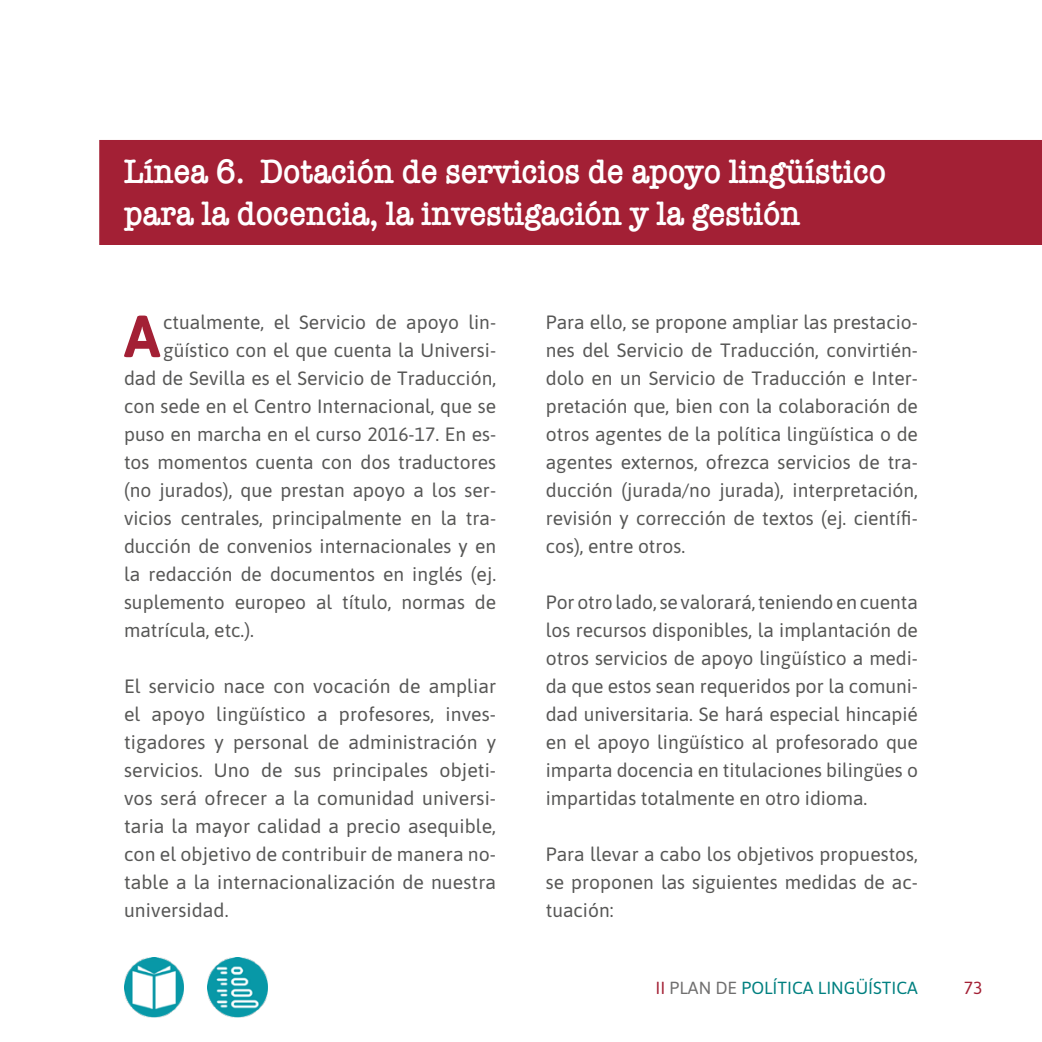
<style>
.page{position:relative;width:1042px;height:1042px;background:#fff}
.page>*{position:absolute;margin:0;border:0;box-sizing:border-box;transform-origin:0 0}
.txtcapitular{font:700 59.15px "Asap";color:#a32035}
.enunciado_01_derecha{font:600 35px/42px "American Typewriter";color:#fff;scale:.9 1}
.txt{font:19.25px/28px "Asap";color:#575756;text-align:justify}
.txtcapitular-2{font:19.25px "Asap";color:#575756}
.t1{font:17.5px "Asap";color:#008080}
.t2{font:17.5px "Asap";color:#a32035}
.s1{color:#a32035}
.s2{color:#706f6f}
</style>
<div class="page">
<img style="left:124px;top:957px;width:59px;height:60px">
<img style="left:208px;top:957px;width:59px;height:60px">
<div style="left:99px;top:140px;width:943px;height:105px;background:#a32035"></div>
<p class="enunciado_01_derecha" style="left:124px;top:150px;width:848px">Línea 6. Dotación de servicios de apoyo lingüístico para la docencia, la investigación y la gestión</p>
<p class="txtcapitular" style="left:124px;top:294px;width:38px">A</p>
<p class="txtcapitular-2" style="left:163px;top:309px;width:334px">ctualmente, el Servicio de apoyo lin-</p>
<p class="txtcapitular-2" style="left:163px;top:337px;width:334px">güístico con el que cuenta la Universi-</p>
<p class="txtcapitular-2" style="left:124px;top:365px;width:374px">dad de Sevilla es el Servicio de Traducción,</p>
<p class="txtcapitular-2" style="left:124px;top:393px;width:374px">con sede en el Centro Internacional, que se</p>
<p class="txtcapitular-2" style="left:124px;top:421px;width:374px">puso en marcha en el curso 2016-17. En es-</p>
<p class="txtcapitular-2" style="left:124px;top:449px;width:374px">tos momentos cuenta con dos traductores</p>
<p class="txtcapitular-2" style="left:124px;top:477px;width:374px">(no jurados), que prestan apoyo a los ser-</p>
<p class="txtcapitular-2" style="left:124px;top:505px;width:374px">vicios centrales, principalmente en la tra-</p>
<p class="txtcapitular-2" style="left:124px;top:533px;width:374px">ducción de convenios internacionales y en</p>
<p class="txtcapitular-2" style="left:124px;top:561px;width:374px">la redacción de documentos en inglés (ej.</p>
<p class="txtcapitular-2" style="left:124px;top:589px;width:374px">suplemento europeo al título, normas de</p>
<p class="txtcapitular-2" style="left:124px;top:617px;width:131px">matrícula, etc.).</p>
<p class="txt" style="left:124px;top:671px;width:374px">El servicio nace con vocación de ampliar el apoyo lingüístico a profesores, inves&shy;tigadores y personal de administración y servicios. Uno de sus principales objeti&shy;vos será ofrecer a la comunidad universi&shy;taria la mayor calidad a precio asequible, con el objetivo de contribuir de manera no&shy;table a la internacionalización de nuestra universidad.</p>
<p class="txt" style="left:546px;top:307px;width:374px">Para ello, se propone ampliar las prestacio&shy;nes del Servicio de Traducción, convirtién&shy;dolo en un Servicio de Traducción e Inter&shy;pretación que, bien con la colaboración de otros agentes de la política lingüística o de agentes externos, ofrezca servicios de tra&shy;ducción (jurada/no jurada), interpretación, revisión y corrección de textos (ej. científi&shy;cos), entre otros.</p>
<p class="txt" style="left:546px;top:587px;width:374px">Por otro lado, se valorará, teniendo en cuenta los recursos disponibles, la implantación de otros servicios de apoyo lingüístico a medi&shy;da que estos sean requeridos por la comuni&shy;dad universitaria. Se hará especial hincapié en el apoyo lingüístico al profesorado que imparta docencia en titulaciones bilingües o impartidas totalmente en otro idioma.</p>
<p class="txt" style="left:546px;top:839px;width:374px">Para llevar a cabo los objetivos propuestos, se proponen las siguientes medidas de ac&shy;tuación:</p>
<p class="t1" style="left:655px;top:975px;width:264px"><span class="s1">II</span> <span class="s2">PLAN DE</span> POLÍTICA LINGÜÍSTICA</p>
<p class="t2" style="left:963px;top:975px;width:20px">73</p>
</div>
